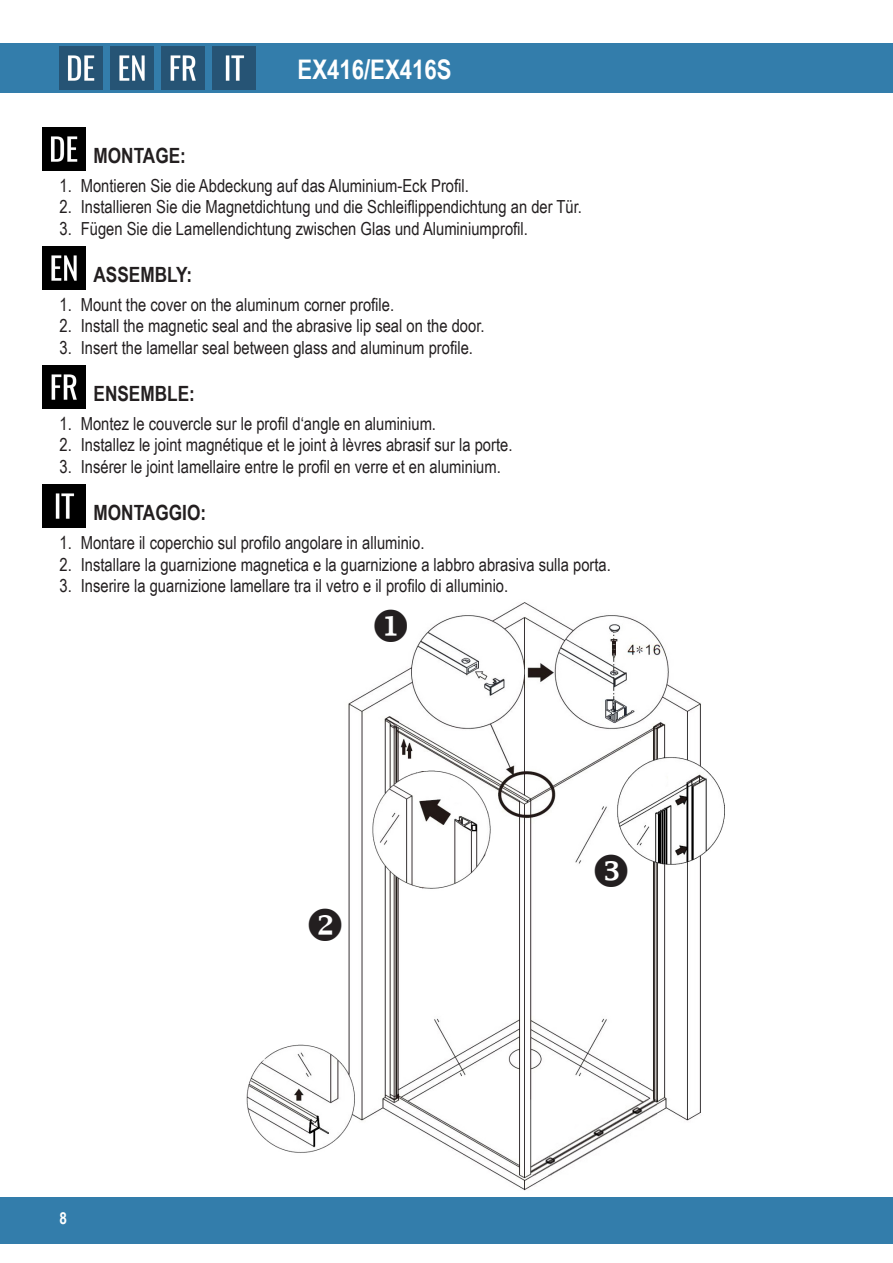
<style>
.page{position:relative;width:893px;height:1263px;background:#fff}
.page>*{position:absolute;margin:0;border:0;box-sizing:border-box;transform-origin:0 0}
.t1{font:700 27px "Arial Narrow";color:#fff}
.Überschrift{font:700 21px "Arial Narrow";color:#231f20}
.Fließtext{font:18px "Arial Narrow";color:#231f20}
.t2{font:700 16.5px "Arial Narrow";color:#fff}
</style>
<div class="page">
<div style="left:0;top:43px;width:893px;height:50px;background:#337dab"></div>
<div style="left:0;top:1197px;width:893px;height:47px;background:#337dab"></div>
<img style="left:60px;top:47px;width:42px;height:42px">
<img style="left:111px;top:47px;width:42px;height:42px">
<img style="left:162px;top:47px;width:42px;height:42px">
<img style="left:213px;top:47px;width:42px;height:42px">
<img style="left:246px;top:602px;width:479px;height:589px">
<img style="left:43px;top:128px;width:42px;height:42px">
<img style="left:43px;top:366px;width:42px;height:42px">
<img style="left:43px;top:247px;width:42px;height:42px">
<img style="left:43px;top:485px;width:42px;height:42px">
<svg style="left:595px;top:853px;width:32px;height:33px"></svg>
<svg style="left:374px;top:609px;width:33px;height:33px"></svg>
<svg style="left:309px;top:907px;width:33px;height:34px"></svg>
<p class="Überschrift" style="left:94px;top:140px;width:94px">MONTAGE:</p>
<h1 class="t1" style="left:298px;top:49px;width:155px">EX416/EX416S</h1>
<p class="Fließtext" style="left:60px;top:172px;width:411px">1. Montieren Sie die Abdeckung auf das Aluminium-Eck Profil.</p>
<p class="Fließtext" style="left:60px;top:194px;width:524px">2. Installieren Sie die Magnetdichtung und die Schleiflippendichtung an der Tür.</p>
<p class="Fließtext" style="left:60px;top:215px;width:470px">3. Fügen Sie die Lamellendichtung zwischen Glas und Aluminiumprofil.</p>
<p class="Überschrift" style="left:94px;top:259px;width:100px">ASSEMBLY:</p>
<p class="Fließtext" style="left:60px;top:291px;width:336px">1. Mount the cover on the aluminum corner profile.</p>
<p class="Fließtext" style="left:60px;top:313px;width:427px">2. Install the magnetic seal and the abrasive lip seal on the door.</p>
<p class="Fließtext" style="left:60px;top:334px;width:415px">3. Insert the lamellar seal between glass and aluminum profile.</p>
<p class="Überschrift" style="left:94px;top:378px;width:103px">ENSEMBLE:</p>
<p class="Fließtext" style="left:60px;top:410px;width:378px">1. Montez le couvercle sur le profil d‘angle en aluminium.</p>
<p class="Fließtext" style="left:60px;top:432px;width:454px">2. Installez le joint magnétique et le joint à lèvres abrasif sur la porte.</p>
<p class="Fließtext" style="left:60px;top:453px;width:443px">3. Insérer le joint lamellaire entre le profil en verre et en aluminium.</p>
<p class="Überschrift" style="left:94px;top:497px;width:114px">MONTAGGIO:</p>
<p class="Fließtext" style="left:60px;top:529px;width:367px">1. Montare il coperchio sul profilo angolare in alluminio.</p>
<p class="Fließtext" style="left:60px;top:551px;width:553px">2. Installare la guarnizione magnetica e la guarnizione a labbro abrasiva sulla porta.</p>
<p class="Fließtext" style="left:60px;top:573px;width:450px">3. Inserire la guarnizione lamellare tra il vetro e il profilo di alluminio.</p>
<p class="t2" style="left:60px;top:1206px;width:9px">8</p>
</div>
